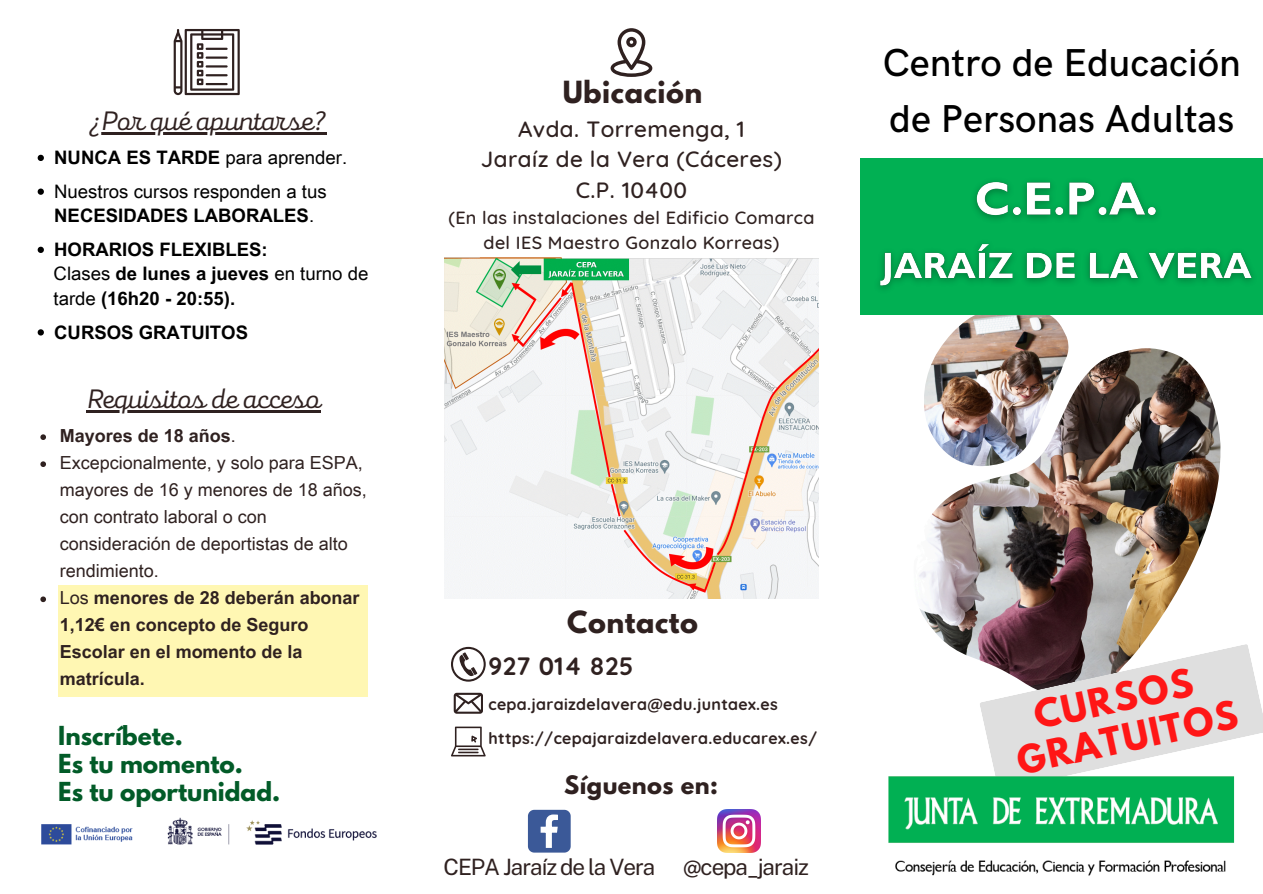
<style>
.page{position:relative;width:1263px;height:894px;background:#fff}
.page>*{position:absolute;margin:0;border:0;box-sizing:border-box;transform-origin:0 0}
.t1{font:500 39px/55.2px "HK Grotesk";color:#000}
.t2{font:700 34.5px/40.5px "League Spartan";color:#ff1616;text-align:center}
.t3{font:27.6px "Mixa";color:#2f2120}
.t4{font:700 27px "League Spartan";letter-spacing:.02em;color:#2f2120}
.t5{font:700 25.05px "Quicksand";letter-spacing:.02em;color:#2f2120}
.t6{font:700 23.25px/28.2px "League Spartan";color:#025b28}
.t7{font:500 22.5px "Quicksand";letter-spacing:.02em;color:#2f2120}
.t8{font:22.5px "Public Sans";letter-spacing:-.05em;color:#2f2120}
.t9{font:700 22.5px "League Spartan";letter-spacing:.02em;color:#2f2120}
.t10{font:18.6px/24.3px "Arial Unicode MS";color:#000}
.t11{font:700 18.6px "Arial Unicode MS";color:#000}
.t12{font:18px/27px "Arial Unicode MS";color:#2f2120}
.t13{font:700 18px/27px "Arial Unicode MS";color:#2f2120}
.t14{font:500 18px/24.8px "Quicksand";letter-spacing:.02em;color:#2f2120;text-align:center}
.t15{font:700 16.05px "Quicksand";letter-spacing:.02em;color:#2f2120}
.s1{font-weight:700}
.s2{font-weight:400}
</style>
<div class="page">
<img style="left:913px;top:314px;width:307px;height:346px">
<svg style="left:611px;top:28px;width:41px;height:49px"></svg>
<div style="left:58px;top:585px;width:309px;height:111px;background:#fff7b3"></div>
<svg style="left:451px;top:646px;width:35px;height:35px"></svg>
<img style="left:444px;top:258px;width:375px;height:340px">
<div style="left:861px;top:158px;width:402px;height:156px;background:#01b053"></div>
<svg style="left:174px;top:29px;width:66px;height:66px"></svg>
<svg style="left:454px;top:692px;width:29px;height:21px"></svg>
<svg style="left:451px;top:726px;width:35px;height:30px"></svg>
<svg style="left:528px;top:809px;width:43px;height:43px"></svg>
<img style="left:717px;top:809px;width:43px;height:43px">
<svg style="left:979px;top:643px;width:284px;height:120px"></svg>
<img style="left:41px;top:817px;width:336px;height:28px">
<svg style="left:40px;top:434px;width:6px;height:6px"></svg>
<svg style="left:40px;top:461px;width:6px;height:6px"></svg>
<svg style="left:40px;top:596px;width:6px;height:6px"></svg>
<img style="left:879px;top:181px;width:374px;height:108px">
<hr style="left:88px;top:132px;width:239px;height:3px;background:#2f2120">
<svg style="left:38px;top:155px;width:6px;height:6px"></svg>
<svg style="left:38px;top:188px;width:6px;height:7px"></svg>
<svg style="left:38px;top:247px;width:6px;height:6px"></svg>
<svg style="left:38px;top:329px;width:6px;height:6px"></svg>
<hr style="left:87px;top:410px;width:234px;height:2px;background:#2f2120">
<img style="left:888px;top:763px;width:347px;height:113px">
<p class="t3" style="left:88px;top:103px;width:240px">¿Por qué apuntarse?</p>
<p class="t10" style="left:54px;top:144px;width:294px"><span class="s1">NUNCA ES TARDE</span> para aprender.</p>
<p class="t10" style="left:54px;top:178px;width:274px">Nuestros cursos responden a tus<br><span class="s1">NECESIDADES LABORALES</span>.</p>
<h4 class="t11" style="left:54px;top:236px;width:215px">HORARIOS FLEXIBLES:</h4>
<p class="t10" style="left:54px;top:261px;width:316px">Clases <span class="s1">de lunes a jueves</span> en turno de</p>
<p class="t11" style="left:54px;top:285px;width:183px"><span class="s2">tarde</span> (16h20 - 20:55).</p>
<p class="t11" style="left:54px;top:319px;width:195px">CURSOS GRATUITOS</p>
<p class="t3" style="left:87px;top:380px;width:236px">Requisitos de acceso</p>
<p class="t13" style="left:60px;top:421px;width:178px">Mayores de 18 años<span class="s2">.</span></p>
<p class="t12" style="left:60px;top:448px;width:309px">Excepcionalmente, y solo para ESPA, mayores de 16 y menores de 18 años, con contrato laboral o con consideración de deportistas de alto rendimiento.</p>
<p class="t13" style="left:60px;top:583px;width:301px"><span class="s2">Los</span> menores de 28 deberán abonar<br>1,12€ en concepto de Seguro<br>Escolar en el momento de la matrícula.</p>
<h4 class="t6" style="left:58px;top:724px;width:224px">Inscríbete.<br>Es tu momento.<br>Es tu oportunidad.</h4>
<p class="t4" style="left:563px;top:79px;width:141px">Ubicación</p>
<p class="t7" style="left:518px;top:114px;width:228px">Avda. Torremenga, 1</p>
<p class="t7" style="left:481px;top:145px;width:303px">Jaraíz de la Vera (Cáceres)</p>
<h6 class="t7" style="left:576px;top:175px;width:113px">C.P. 10400</h6>
<p class="t14" style="left:448px;top:204px;width:368px">(En las instalaciones del Edificio Comarca del IES Maestro Gonzalo Korreas)</p>
<p class="t1" style="left:883px;top:37px;width:360px">Centro de Educación de Personas Adultas</p>
<p class="t4" style="left:567px;top:608px;width:132px">Contacto</p>
<p class="t5" style="left:488px;top:650px;width:147px">927 014 825</p>
<h5 class="t15" style="left:488px;top:693px;width:291px">cepa.jaraizdelavera@edu.juntaex.es</h5>
<p class="t15" style="left:488px;top:727px;width:330px">https://cepajaraizdelavera.educarex.es/</p>
<p class="t9" style="left:564px;top:773px;width:155px">Síguenos en:</p>
<p class="t8" style="left:444px;top:853px;width:367px">CEPA Jaraíz de la Vera @cepa_jaraiz</p>
<p class="t2" style="left:1006px;top:705px;width:226px;rotate:-12deg">CURSOS<br>GRATUITOS</p>
</div>
